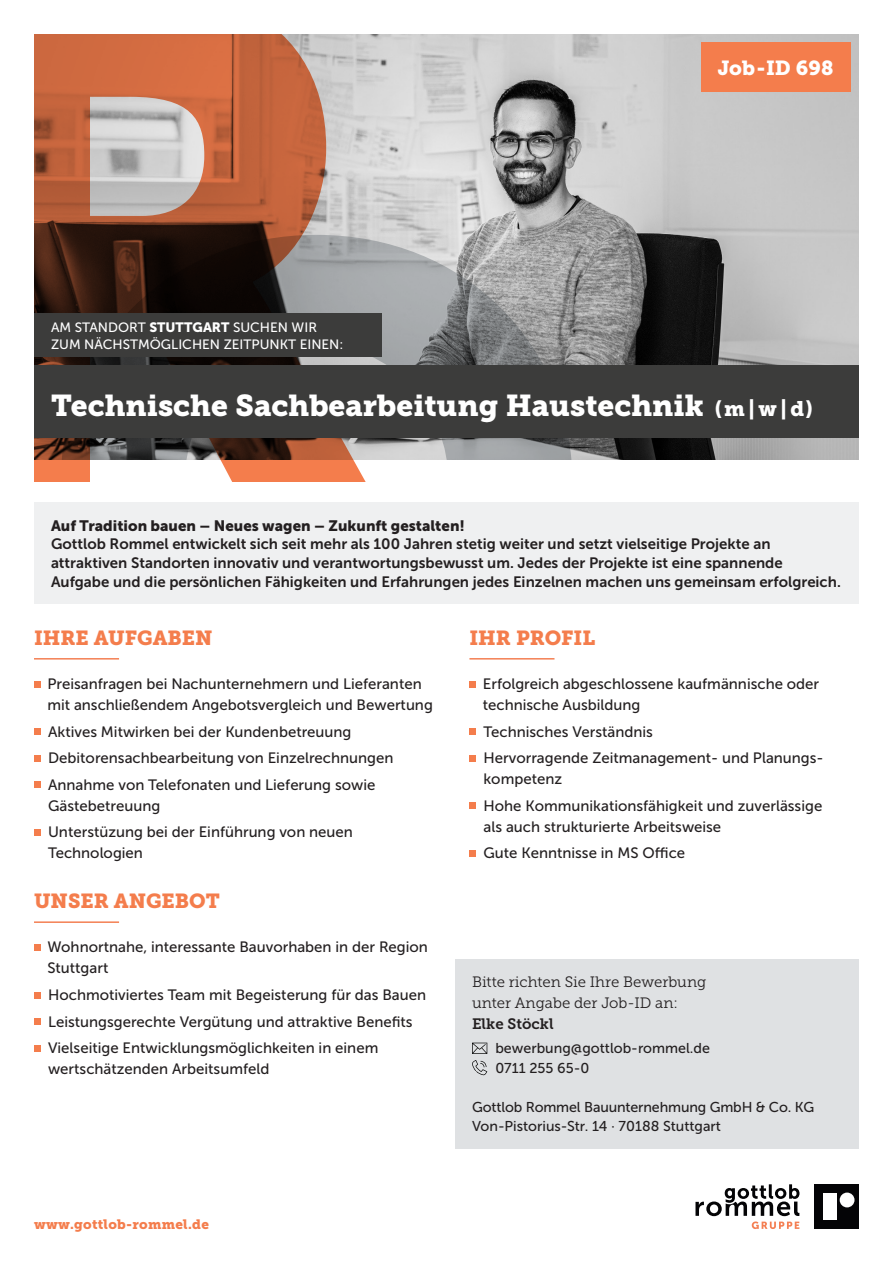
<style>
.page{position:relative;width:893px;height:1263px;background:#fff}
.page>*{position:absolute;margin:0;border:0;box-sizing:border-box;transform-origin:0 0}
.Job-Beschreibung_fet{font:30px "Museo Slab 900";color:#fff}
.Subheadlines{font:20.25px "Museo Slab 900";color:#f47d4c}
.JOB-ID{font:20.25px "Museo Slab 900";color:#fff}
.Auflistungen__Bullet{font:15px/21px "Museo Sans 500";color:#231f20}
.EInleitungskasten_Ro{font:15px/18.8px "Museo Sans 700";color:#231f20}
.Headline_Kasten_Kont{font:15px/21px "Museo Slab 300";color:#231f20}
.Kontaktdaten_Kasten{font:14.25px/19.5px "Museo Sans 500";color:#231f20}
.Standortbeschreibung{font:13.5px/16.5px "Museo Sans 500";color:#fff}
.t1{font:13.5px "Museo Slab 900";letter-spacing:.02em;color:#f47d4c}
.s1{font-family:"Museo Sans 900"}
.s2{font-size:21px}
.s3{font-family:"Museo Slab 700"}
</style>
<div class="page">
<svg style="left:695px;top:1184px;width:104px;height:45px"></svg>
<div style="left:814px;top:1184px;width:45px;height:45px;background:#040406"></div>
<div style="left:840px;top:1192px;width:14px;height:15px;background:#fff;border-radius:50%"></div>
<div style="left:823px;top:1193px;width:14px;height:27px;background:#fff"></div>
<img style="left:367px;top:34px;width:492px;height:425px">
<div style="left:455px;top:959px;width:404px;height:189px;background:#dfe1e3"></div>
<svg style="left:472px;top:1043px;width:15px;height:11px"></svg>
<svg style="left:472px;top:1060px;width:15px;height:15px"></svg>
<hr style="left:469px;top:658px;width:85px;height:1px;background:#f47f53">
<div style="left:469px;top:681px;width:7px;height:6px;background:#f47d4c"></div>
<div style="left:469px;top:729px;width:7px;height:6px;background:#f47d4c"></div>
<div style="left:469px;top:755px;width:7px;height:7px;background:#f47d4c"></div>
<div style="left:469px;top:803px;width:7px;height:6px;background:#f47d4c"></div>
<div style="left:469px;top:850px;width:7px;height:7px;background:#f47d4c"></div>
<hr style="left:34px;top:658px;width:85px;height:1px;background:#f47f53">
<svg style="left:34px;top:681px;width:6px;height:6px"></svg>
<svg style="left:34px;top:729px;width:6px;height:6px"></svg>
<div style="left:34px;top:755px;width:6px;height:7px;background:#f47d4c"></div>
<svg style="left:34px;top:782px;width:6px;height:6px"></svg>
<div style="left:34px;top:829px;width:6px;height:7px;background:#f47d4c"></div>
<hr style="left:34px;top:921px;width:85px;height:2px;background:#f47f53">
<div style="left:34px;top:944px;width:6px;height:7px;background:#f47d4c"></div>
<svg style="left:34px;top:992px;width:6px;height:6px"></svg>
<div style="left:34px;top:1018px;width:6px;height:7px;background:#f47d4c"></div>
<svg style="left:34px;top:1045px;width:6px;height:6px"></svg>
<div style="left:34px;top:502px;width:825px;height:102px;background:#eff0f1"></div>
<svg style="left:34px;top:34px;width:333px;height:447px;background:#c0846b"></svg>
<svg style="left:61px;top:235px;width:512px;height:224px;background:#716a68"></svg>
<div style="left:34px;top:366px;width:825px;height:72px;background:#3c3c3b"></div>
<div style="left:34px;top:314px;width:348px;height:43px;background:#3c3c3b"></div>
<div style="left:701px;top:43px;width:149px;height:49px;background:#f47d4c"></div>
<p class="Standortbeschreibung" style="left:51px;top:319px;width:294px">AM STANDORT <span class="s1">STUTTGART</span> SUCHEN WIR<br>ZUM NÄCHSTMÖGLICHEN ZEITPUNKT EINEN:</p>
<p class="JOB-ID" style="left:718px;top:56px;width:117px">Job-ID 698</p>
<p class="Job-Beschreibung_fet" style="left:51px;top:388px;width:763px">Technische Sachbearbeitung Haustechnik <span class="s2">(m | w | d)</span></p>
<p class="EInleitungskasten_Ro" style="left:51px;top:516px;width:791px"><span class="s1">Auf Tradition bauen – Neues wagen – Zukunft gestalten!<br></span>Gottlob Rommel entwickelt sich seit mehr als 100 Jahren stetig weiter und setzt vielseitige Projekte an attraktiven Standorten innovativ und verantwortungsbewusst um. Jedes der Projekte ist eine spannende Aufgabe und die persönlichen Fähigkeiten und Erfahrungen jedes Einzelnen machen uns gemeinsam erfolgreich.</p>
<p class="Subheadlines" style="left:34px;top:626px;width:180px">IHRE AUFGABEN</p>
<p class="Auflistungen__Bullet" style="left:47px;top:673px;width:387px">Preisanfragen bei Nachunternehmern und Lieferanten mit anschließendem Angebotsvergleich und Bewertung</p>
<p class="Auflistungen__Bullet" style="left:48px;top:721px;width:305px">Aktives Mitwirken bei der Kundenbetreuung</p>
<p class="Auflistungen__Bullet" style="left:48px;top:747px;width:347px">Debitorensachbearbeitung von Einzelrechnungen</p>
<p class="Auflistungen__Bullet" style="left:48px;top:774px;width:329px">Annahme von Telefonaten und Lieferung sowie<br>Gästebetreuung</p>
<p class="Auflistungen__Bullet" style="left:48px;top:821px;width:306px">Unterstüzung bei der Einführung von neuen<br>Technologien</p>
<p class="Subheadlines" style="left:34px;top:889px;width:187px">UNSER ANGEBOT</p>
<p class="Auflistungen__Bullet" style="left:47px;top:937px;width:382px">Wohnortnahe, interessante Bauvorhaben in der Region<br>Stuttgart</p>
<p class="Auflistungen__Bullet" style="left:48px;top:984px;width:380px">Hochmotiviertes Team mit Begeisterung für das Bauen</p>
<p class="Auflistungen__Bullet" style="left:48px;top:1011px;width:366px">Leistungsgerechte Vergütung und attraktive Benefits</p>
<p class="Auflistungen__Bullet" style="left:48px;top:1037px;width:332px">Vielseitige Entwicklungsmöglichkeiten in einem wertschätzenden Arbeitsumfeld</p>
<p class="t1" style="left:34px;top:1216px;width:176px">www.gottlob-rommel.de</p>
<p class="Subheadlines" style="left:469px;top:626px;width:127px">IHR PROFIL</p>
<p class="Auflistungen__Bullet" style="left:483px;top:673px;width:338px">Erfolgreich abgeschlossene kaufmännische oder technische Ausbildung</p>
<p class="Auflistungen__Bullet" style="left:484px;top:721px;width:171px">Technisches Verständnis</p>
<p class="Auflistungen__Bullet" style="left:484px;top:747px;width:342px">Hervorragende Zeitmanagement- und Planungs&shy;kompetenz</p>
<p class="Auflistungen__Bullet" style="left:484px;top:795px;width:340px">Hohe Kommunikationsfähigkeit und zuverlässige als auch strukturierte Arbeitsweise</p>
<p class="Auflistungen__Bullet" style="left:484px;top:842px;width:203px">Gute Kenntnisse in MS Office</p>
<p class="Headline_Kasten_Kont" style="left:472px;top:972px;width:236px">Bitte richten Sie Ihre Bewerbung unter Angabe der Job-ID an:<br><span class="s3">Elke Stöckl</span></p>
<p class="Kontaktdaten_Kasten" style="left:495px;top:1038px;width:216px">bewerbung@gottlob-rommel.de</p>
<p class="Kontaktdaten_Kasten" style="left:495px;top:1058px;width:96px">0711 255 65-0</p>
<p class="Kontaktdaten_Kasten" style="left:472px;top:1097px;width:344px">Gottlob Rommel Bauunternehmung GmbH &amp; Co. KG<br>Von-Pistorius-Str. 14 · 70188 Stuttgart</p>
</div>
